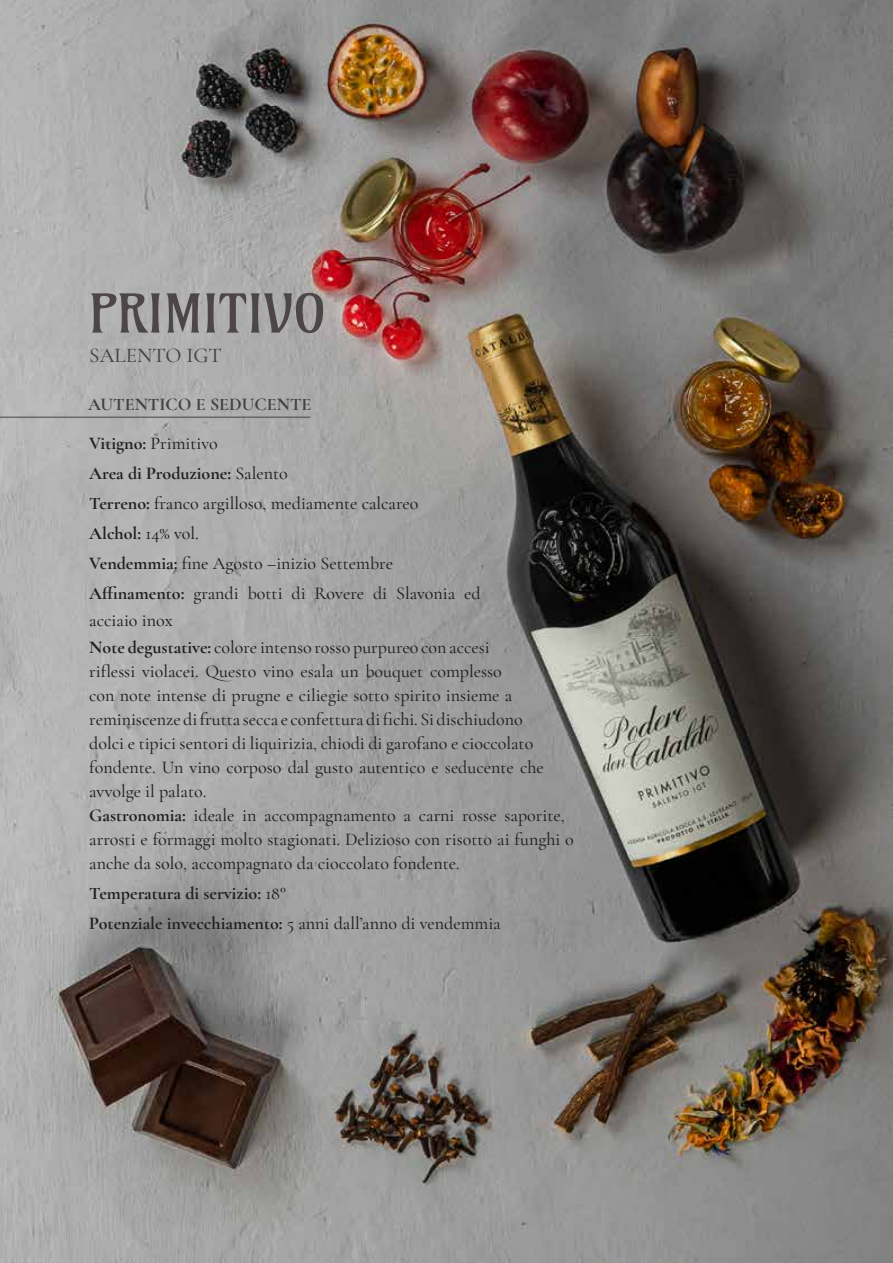
<style>
.page{position:relative;width:893px;height:1263px;background:#fff}
.page>*{position:absolute;margin:0;border:0;box-sizing:border-box;transform-origin:0 0}
.t1{font:52.5px "Amarante";color:#4c4646}
.t2{font:500 21px "Cormorant Garamond";color:#444043}
.t3{font:500 18px/24px "Cormorant Garamond";color:#231f20}
.t4{font:700 18px "Cormorant Garamond";color:#231f20}
.t5{font:700 18px "Cormorant Garamond";color:#444043}
.s1{font-weight:700}
.s2{font-weight:500}
</style>
<div class="page">
<img style="left:0;top:0;width:893px;height:1263px">
<hr style="left:0;top:417px;width:310px;height:1px;background:#444043">
<p class="t1" style="left:89px;top:281px;width:239px">PRIMITIVO</p>
<p class="t2" style="left:89px;top:342px;width:134px">SALENTO IGT</p>
<p class="t5" style="left:88px;top:393px;width:225px">AUTENTICO E SEDUCENTE</p>
<p class="t3" style="left:89px;top:431px;width:130px"><span class="s1">Vitigno:</span> Primitivo</p>
<p class="t4" style="left:89px;top:462px;width:200px">Area di Produzione: <span class="s2">Salento</span></p>
<p class="t3" style="left:89px;top:491px;width:331px"><span class="s1">Terreno:</span> franco argilloso, mediamente calcareo</p>
<p class="t4" style="left:89px;top:522px;width:111px">Alchol: <span class="s2">14% vol.</span></p>
<p class="t3" style="left:89px;top:551px;width:305px"><span class="s1">Vendemmia:</span> fine Agosto –inizio Settembre</p>
<p class="t3" style="left:89px;top:579px;width:393px;line-height:27px"><span class="s1">Affinamento:</span> grandi botti di Rovere di Slavonia ed acciaio inox</p>
<p class="t3" style="left:89px;top:635px;width:456px"><span class="s1">Note degustative:</span> colore intenso rosso purpureo con accesi<br>riflessi violacei. Questo vino esala un bouquet complesso<br>con note intense di prugne e ciliegie sotto spirito insieme a reminiscenze di frutta secca e confettura di fichi. Si dischiudono dolci e tipici sentori di liquirizia, chiodi di garofano e cioccolato fondente. Un vino corposo dal gusto autentico e seducente che avvolge il palato.</p>
<p class="t3" style="left:89px;top:803px;width:486px"><span class="s1">Gastronomia:</span> ideale in accompagnamento a carni rosse saporite, arrosti e formaggi molto stagionati. Delizioso con risotto ai funghi o anche da solo, accompagnato da cioccolato fondente.</p>
<p class="t4" style="left:89px;top:882px;width:198px">Temperatura di servizio: <span class="s2">18°</span></p>
<p class="t4" style="left:89px;top:912px;width:413px">Potenziale invecchiamento: <span class="s2">5 anni dall’anno di vendemmia</span></p>
</div>
